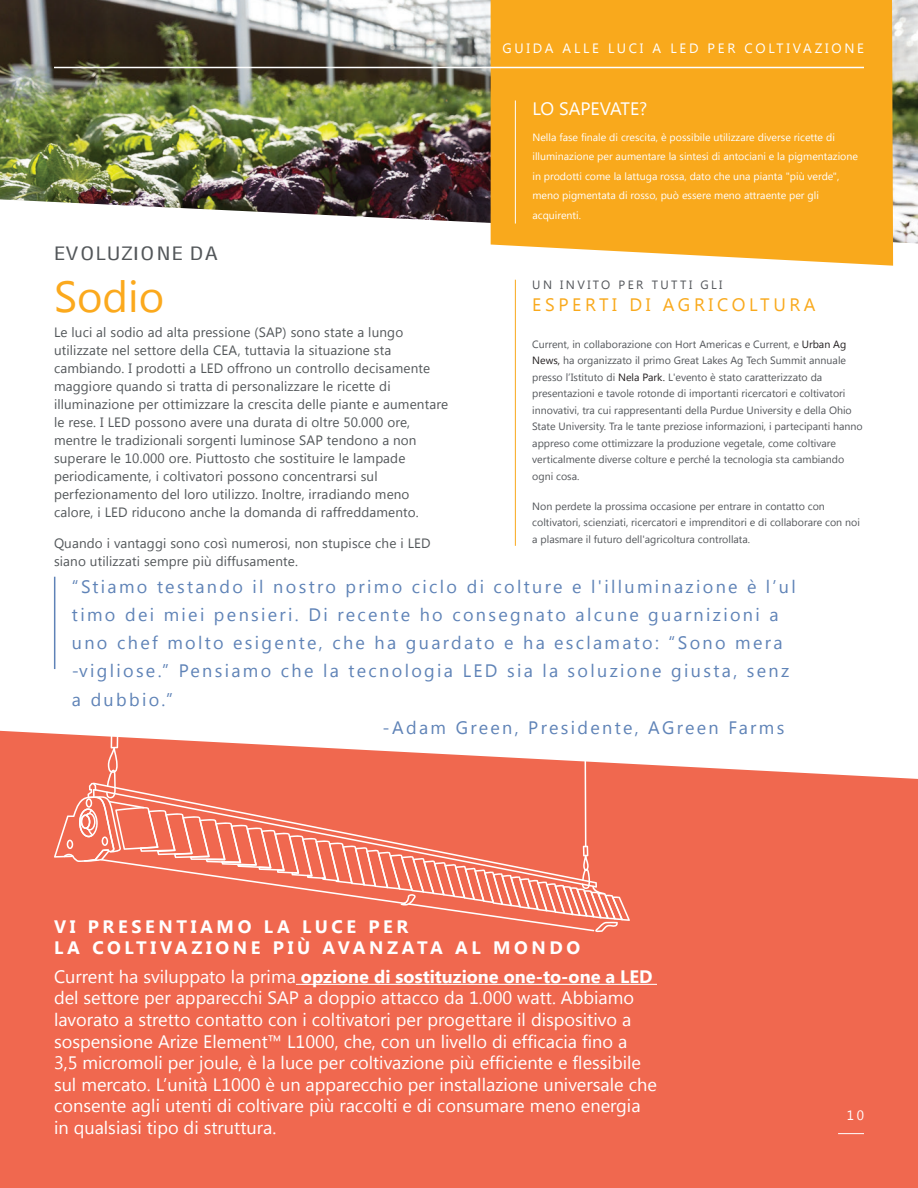
<style>
.page{position:relative;width:918px;height:1188px;background:#fff}
.page>*{position:absolute;margin:0;border:0;box-sizing:border-box;transform-origin:0 0}
.t1{font:43.5px "Segoe UI";color:#fba91d}
.t2{font:18px/21.6px "Segoe UI";color:#fff}
.t3{font:18px "Segoe UI";letter-spacing:.13em;color:#5f83b7}
.t4{font:700 18px/21.6px "Segoe UI";letter-spacing:.2em;color:#fff}
.t5{font:18px "Segoe UI";letter-spacing:.2em;color:#f9a91c}
.t6{font:18px "Helvetica LTMM 1 1000";letter-spacing:.06em;color:#53575a;scale:1.25 1}
.t7{font:13.5px "Segoe UI";letter-spacing:.01em;color:#53575a}
.t8{font:13.5px "Segoe UI";letter-spacing:.2em;color:#fff}
.t9{font:12px "Segoe UI";letter-spacing:.2em;color:#53565a}
.t10{font:10.5px/16.5px "Segoe UI";color:#53565a}
.t11{font:10.5px/19.5px "Segoe UI";color:#fff}
.s1{font-family:"Helvetica LTMM 1 534"}
.s2{color:#231f20}
.s3{font-weight:700}
</style>
<div class="page">
<div style="left:0;top:731px;width:918px;height:457px;background:#f0684f"></div>
<hr style="left:296px;top:984px;width:361px;height:1px;background:#fff">
<img style="left:0;top:0;width:918px;height:243px">
<div style="left:491px;top:0;width:402px;height:266px;background:#f9a91c"></div>
<hr style="left:54px;top:67px;width:810px;height:1px;background:#fff">
<svg style="left:838px;top:1133px;width:26px;height:1px"></svg>
<svg style="left:54px;top:731px;width:576px;height:201px;background:#f27f6a"></svg>
<hr style="left:54px;top:577px;width:1px;height:92px;background:#5f82b7">
<hr style="left:515px;top:100px;width:1px;height:124px;background:#fff">
<hr style="left:515px;top:280px;width:1px;height:266px;background:#f9a91c">
<p class="t8" style="left:503px;top:39px;width:363px">GUIDA ALLE LUCI A LED PER COLTIVAZIONE</p>
<h2 class="t6" style="left:54px;top:244px;width:132px">EVOLUZ<span class="s1">I</span>ONE DA</h2>
<h1 class="t1" style="left:54px;top:265px;width:112px">Sodio</h1>
<p class="t7" style="left:54px;top:322px;width:351px">Le luci al sodio ad alta pressione (SAP) sono state a lungo</p>
<p class="t7" style="left:54px;top:340px;width:339px">utilizzate nel settore della CEA, tuttavia la situazione sta</p>
<p class="t7" style="left:54px;top:358px;width:378px">cambiando. I prodotti a LED offrono un controllo decisamente</p>
<p class="t7" style="left:54px;top:376px;width:338px">maggiore quando si tratta di personalizzare le ricette di</p>
<p class="t7" style="left:54px;top:394px;width:396px">illuminazione per ottimizzare la crescita delle piante e aumentare</p>
<p class="t7" style="left:54px;top:412px;width:358px">le rese. I LED possono avere una durata di oltre 50.000 ore,</p>
<p class="t7" style="left:54px;top:430px;width:364px">mentre le tradizionali sorgenti luminose SAP tendono a non</p>
<p class="t7" style="left:54px;top:448px;width:353px">superare le 10.000 ore. Piuttosto che sostituire le lampade</p>
<p class="t7" style="left:54px;top:466px;width:325px">periodicamente, i coltivatori possono concentrarsi sul</p>
<p class="t7" style="left:54px;top:484px;width:357px">perfezionamento del loro utilizzo. Inoltre, irradiando meno</p>
<p class="t7" style="left:54px;top:502px;width:366px">calore, i LED riducono anche la domanda di raffreddamento.</p>
<p class="t7" style="left:54px;top:534px;width:378px">Quando i vantaggi sono così numerosi, non stupisce che i LED</p>
<p class="t7" style="left:54px;top:552px;width:245px">siano utilizzati sempre più diffusamente.</p>
<h2 class="t2" style="left:532px;top:96px;width:116px">LO SAPEVATE?</h2>
<p class="t11" style="left:532px;top:127px;width:327px">Nella fase finale di crescita, è possibile utilizzare diverse ricette di illuminazione per aumentare la sintesi di antociani e la pigmentazione in prodotti come la lattuga rossa, dato che una pianta "più verde", meno pigmentata di rosso, può essere meno attraente per gli acquirenti.</p>
<p class="t9" style="left:532px;top:277px;width:192px">UN INVITO PER TUTTI GLI</p>
<h2 class="t5" style="left:532px;top:292px;width:285px">ESPERTI DI AGRICOLTURA</h2>
<p class="t10" style="left:532px;top:335px;width:332px">Current, in collaborazione con Hort Americas e Current, e <span class="s2">Urban Ag News,</span> ha organizzato il primo Great Lakes Ag Tech Summit annuale presso l’Istituto di <span class="s2">Nela Park.</span> L'evento è stato caratterizzato da presentazioni e tavole rotonde di importanti ricercatori e coltivatori innovativi, tra cui rappresentanti della Purdue University e della Ohio State University. Tra le tante preziose informazioni, i partecipanti hanno appreso come ottimizzare la produzione vegetale, come coltivare verticalmente diverse colture e perché la tecnologia sta cambiando ogni cosa.</p>
<p class="t10" style="left:532px;top:497px;width:329px">Non perdete la prossima occasione per entrare in contatto con coltivatori, scienziati, ricercatori e imprenditori e di collaborare con noi a plasmare il futuro dell'agricoltura controllata.</p>
<h2 class="t3" style="left:72px;top:573px;width:725px">“Stiamo testando il nostro primo ciclo di colture e l'illuminazione è l’ul</h2>
<h2 class="t3" style="left:72px;top:602px;width:708px">timo dei miei pensieri. Di recente ho consegnato alcune guarnizioni a</h2>
<h2 class="t3" style="left:72px;top:630px;width:712px">uno chef molto esigente, che ha guardato e ha esclamato: “Sono mera</h2>
<h2 class="t3" style="left:72px;top:658px;width:719px">-vigliose.” Pensiamo che la tecnologia LED sia la soluzione giusta, senz</h2>
<h2 class="t3" style="left:72px;top:686px;width:102px">a dubbio.”</h2>
<h2 class="t3" style="left:383px;top:714px;width:403px">-Adam Green, Presidente, AGreen Farms</h2>
<h2 class="t4" style="left:54px;top:915px;width:528px">VI PRESENTIAMO LA LUCE PER<br>LA COLTIVAZIONE PIÙ AVANZATA AL MONDO</h2>
<p class="t2" style="left:54px;top:965px;width:604px">Current ha sviluppato la prima <span class="s3">opzione di sostituzione one-to-one a LED </span>del settore per apparecchi SAP a doppio attacco da 1.000 watt. Abbiamo lavorato a stretto contatto con i coltivatori per progettare il dispositivo a sospensione Arize Element™ L1000, che, con un livello di efficacia fino a<br>3,5 micromoli per joule, è la luce per coltivazione più efficiente e flessibile sul mercato. L’unità L1000 è un apparecchio per installazione universale che consente agli utenti di coltivare più raccolti e di consumare meno energia in qualsiasi tipo di struttura.</p>
<p class="t8" style="left:847px;top:1106px;width:19px">10</p>
</div>
